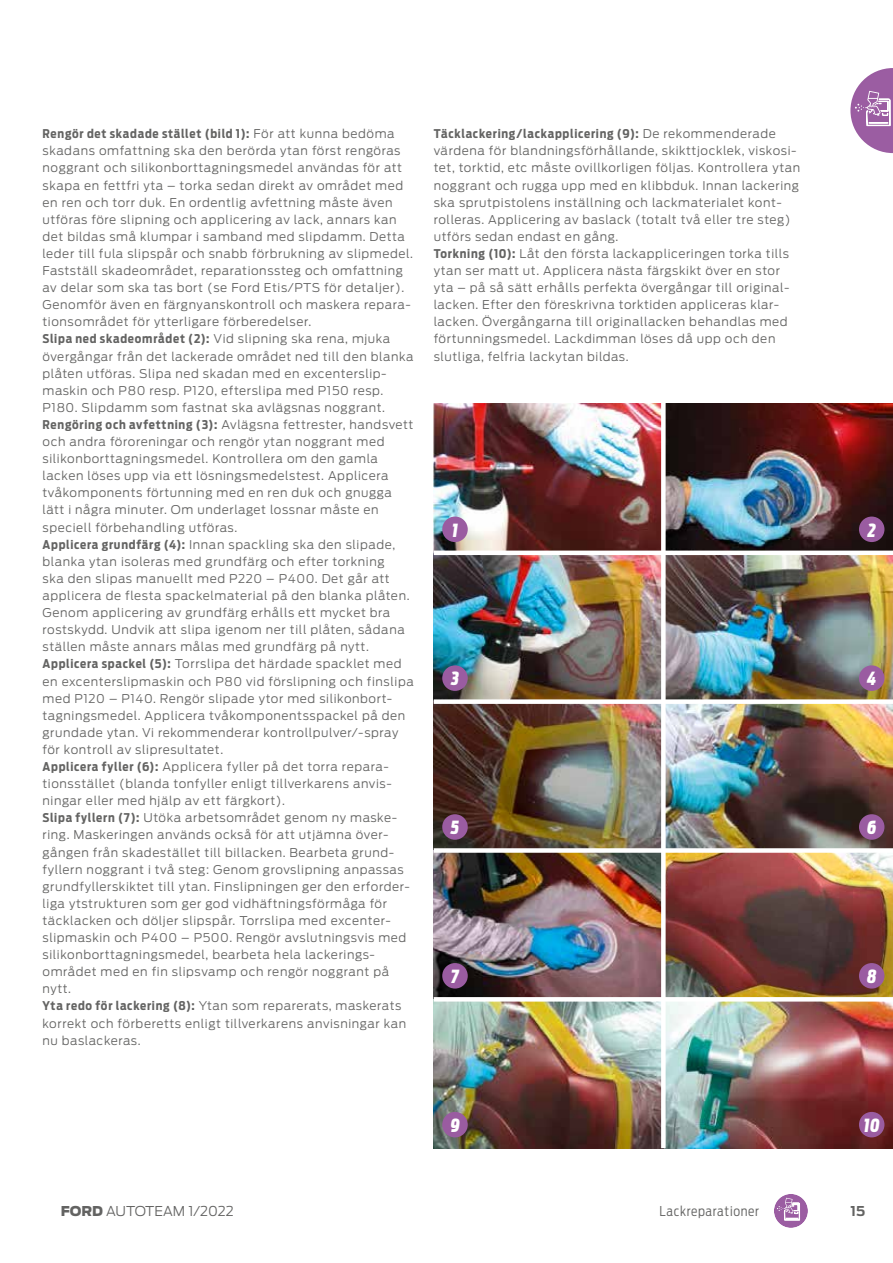
<style>
.page{position:relative;width:893px;height:1263px;background:#fff}
.page>*{position:absolute;margin:0;border:0;box-sizing:border-box;transform-origin:0 0}
.t1{font:italic 900 18px "Ford Antenna Extra Cond";color:#fff}
.t2{font:300 13.5px "Ford Antenna";color:#636362}
.t3{font:300 13.5px "Ford Antenna Cond";letter-spacing:.05em;color:#636362}
.t4{font:700 13.5px "Ford Antenna";color:#636362}
.t5{font:300 12px/17.1px "Ford Antenna";letter-spacing:.05em;color:#636362}
.t6{font:700 12px "Ford Antenna Cond";letter-spacing:.06em;color:#636362}
.s1{font-family:"Ford Antenna";font-weight:300}
.s2{font-family:"Ford Antenna Cond";font-weight:700}
.s3{font-weight:900}
</style>
<div class="page">
<img style="left:666px;top:404px;width:227px;height:147px">
<img style="left:666px;top:555px;width:227px;height:144px">
<img style="left:666px;top:704px;width:227px;height:144px">
<img style="left:666px;top:853px;width:227px;height:144px">
<img style="left:666px;top:1001px;width:227px;height:147px">
<img style="left:434px;top:404px;width:227px;height:147px">
<img style="left:434px;top:555px;width:227px;height:144px">
<img style="left:434px;top:704px;width:227px;height:144px">
<img style="left:434px;top:853px;width:227px;height:144px">
<img style="left:434px;top:1001px;width:227px;height:147px">
<div style="left:442px;top:516px;width:26px;height:26px;background:#9a5ca1;border-radius:50%"></div>
<div style="left:442px;top:665px;width:26px;height:26px;background:#9a5ca1;border-radius:50%"></div>
<div style="left:442px;top:814px;width:26px;height:26px;background:#9a5ca1;border-radius:50%"></div>
<div style="left:442px;top:963px;width:26px;height:25px;background:#9a5ca1;border-radius:50%"></div>
<div style="left:442px;top:1112px;width:26px;height:25px;background:#9a5ca1;border-radius:50%"></div>
<div style="left:859px;top:516px;width:25px;height:26px;background:#9a5ca1;border-radius:50%"></div>
<div style="left:859px;top:665px;width:25px;height:26px;background:#9a5ca1;border-radius:50%"></div>
<div style="left:859px;top:814px;width:25px;height:26px;background:#9a5ca1;border-radius:50%"></div>
<div style="left:859px;top:963px;width:25px;height:25px;background:#9a5ca1;border-radius:50%"></div>
<div style="left:859px;top:1112px;width:25px;height:25px;background:#9a5ca1;border-radius:50%"></div>
<svg style="left:434px;top:997px;width:459px;height:1px"></svg>
<div style="left:661px;top:0;width:5px;height:1148px;background:#fff"></div>
<svg style="left:850px;top:68px;width:43px;height:86px"></svg>
<div style="left:774px;top:1194px;width:34px;height:34px;background:#9b5da2;border-radius:50%"></div>
<svg style="left:777px;top:1197px;width:23px;height:23px"></svg>
<p class="t6" style="left:43px;top:123px;width:354px">Rengör det skadade stället (bild 1): <span class="s1">För att kunna bedöma</span></p>
<p class="t5" style="left:43px;top:141px;width:372px">skadans omfattning ska den berörda ytan först rengöras noggrant och silikonborttagningsmedel användas för att skapa en fettfri yta – torka sedan direkt av området med en ren och torr duk. En ordentlig avfettning måste även utföras före slipning och applicering av lack, annars kan det bildas små klumpar i samband med slipdamm. Detta leder till fula slipspår och snabb förbrukning av slipmedel.<br>Fastställ skadeområdet, reparationssteg och omfattning av delar som ska tas bort (se Ford Etis/PTS för detaljer).<br>Genomför även en färgnyanskontroll och maskera repara&shy;tionsområdet för ytterligare förberedelser.</p>
<p class="t6" style="left:43px;top:328px;width:349px">Slipa ned skadeområdet (2): <span class="s1">Vid slipning ska rena, mjuka</span></p>
<p class="t5" style="left:43px;top:346px;width:373px">övergångar från det lackerade området ned till den blanka plåten utföras. Slipa ned skadan med en excenterslip&shy;maskin och P80 resp. P120, efterslipa med P150 resp.<br>P180. Slipdamm som fastnat ska avlägsnas noggrant.<br><span class="s2">Rengöring och avfettning (3):</span> Avlägsna fettrester, handsvett och andra föroreningar och rengör ytan noggrant med silikonborttagningsmedel. Kontrollera om den gamla lacken löses upp via ett lösningsmedelstest. Applicera tvåkomponents förtunning med en ren duk och gnugga lätt i några minuter. Om underlaget lossnar måste en speciell förbehandling utföras.<br><span class="s2">Applicera grundfärg (4):</span> Innan spackling ska den slipade, blanka ytan isoleras med grundfärg och efter torkning<br>ska den slipas manuellt med P220 – P400. Det går att applicera de flesta spackelmaterial på den blanka plåten.<br>Genom applicering av grundfärg erhålls ett mycket bra rostskydd. Undvik att slipa igenom ner till plåten, sådana ställen måste annars målas med grundfärg på nytt.<br><span class="s2">Applicera spackel (5):</span> Torrslipa det härdade spacklet med en excenterslipmaskin och P80 vid förslipning och finslipa med P120 – P140. Rengör slipade ytor med silikonbort&shy;tagningsmedel. Applicera tvåkomponentsspackel på den grundade ytan. Vi rekommenderar kontrollpulver/-spray för kontroll av slipresultatet.<br><span class="s2">Applicera fyller (6):</span> Applicera fyller på det torra repara&shy;tionsstället (blanda tonfyller enligt tillverkarens anvis&shy;ningar eller med hjälp av ett färgkort).<br><span class="s2">Slipa fyllern (7):</span> Utöka arbetsområdet genom ny maske&shy;ring. Maskeringen används också för att utjämna över&shy;gången från skadestället till billacken. Bearbeta grund&shy;fyllern noggrant i två steg: Genom grovslipning anpassas grundfyllerskiktet till ytan. Finslipningen ger den erforder&shy;liga ytstrukturen som ger god vidhäftningsförmåga för täcklacken och döljer slipspår. Torrslipa med excenter&shy;slipmaskin och P400 – P500. Rengör avslutningsvis med silikonborttagningsmedel, bearbeta hela lackerings&shy;området med en fin slipsvamp och rengör noggrant på nytt.<br><span class="s2">Yta redo för lackering (8):</span> Ytan som reparerats, maskerats korrekt och förberetts enligt tillverkarens anvisningar kan nu baslackeras.</p>
<p class="t6" style="left:434px;top:123px;width:344px">Täcklackering/lackapplicering (9): <span class="s1">De rekommenderade</span></p>
<p class="t5" style="left:434px;top:141px;width:368px">värdena för blandningsförhållande, skikttjocklek, viskosi&shy;tet, torktid, etc måste ovillkorligen följas. Kontrollera ytan noggrant och rugga upp med en klibbduk. Innan lackering ska sprutpistolens inställning och lackmaterialet kont&shy;rolleras. Applicering av baslack (totalt två eller tre steg) utförs sedan endast en gång.<br><span class="s2">Torkning (10):</span> Låt den första lackappliceringen torka tills ytan ser matt ut. Applicera nästa färgskikt över en stor yta – på så sätt erhålls perfekta övergångar till original&shy;lacken. Efter den föreskrivna torktiden appliceras klar&shy;lacken. Övergångarna till originallacken behandlas med förtunningsmedel. Lackdimman löses då upp och den slutliga, felfria lackytan bildas.</p>
<h1 class="t1" style="left:452px;top:514px;width:7px">1</h1>
<h1 class="t1" style="left:451px;top:662px;width:9px">3</h1>
<h1 class="t1" style="left:451px;top:811px;width:10px">5</h1>
<h1 class="t1" style="left:451px;top:960px;width:9px">7</h1>
<h1 class="t1" style="left:450px;top:1109px;width:11px">9</h1>
<h1 class="t1" style="left:868px;top:514px;width:10px">2</h1>
<h1 class="t1" style="left:867px;top:662px;width:11px">4</h1>
<h1 class="t1" style="left:867px;top:811px;width:11px">6</h1>
<h1 class="t1" style="left:867px;top:960px;width:11px">8</h1>
<h1 class="t1" style="left:864px;top:1109px;width:18px">10</h1>
<p class="t3" style="left:660px;top:1200px;width:101px">Lackreparationer</p>
<p class="t2" style="left:61px;top:1200px;width:175px"><span class="s3">FORD</span> AUTOTEAM 1/2022</p>
<p class="t4" style="left:850px;top:1199px;width:16px">15</p>
</div>
